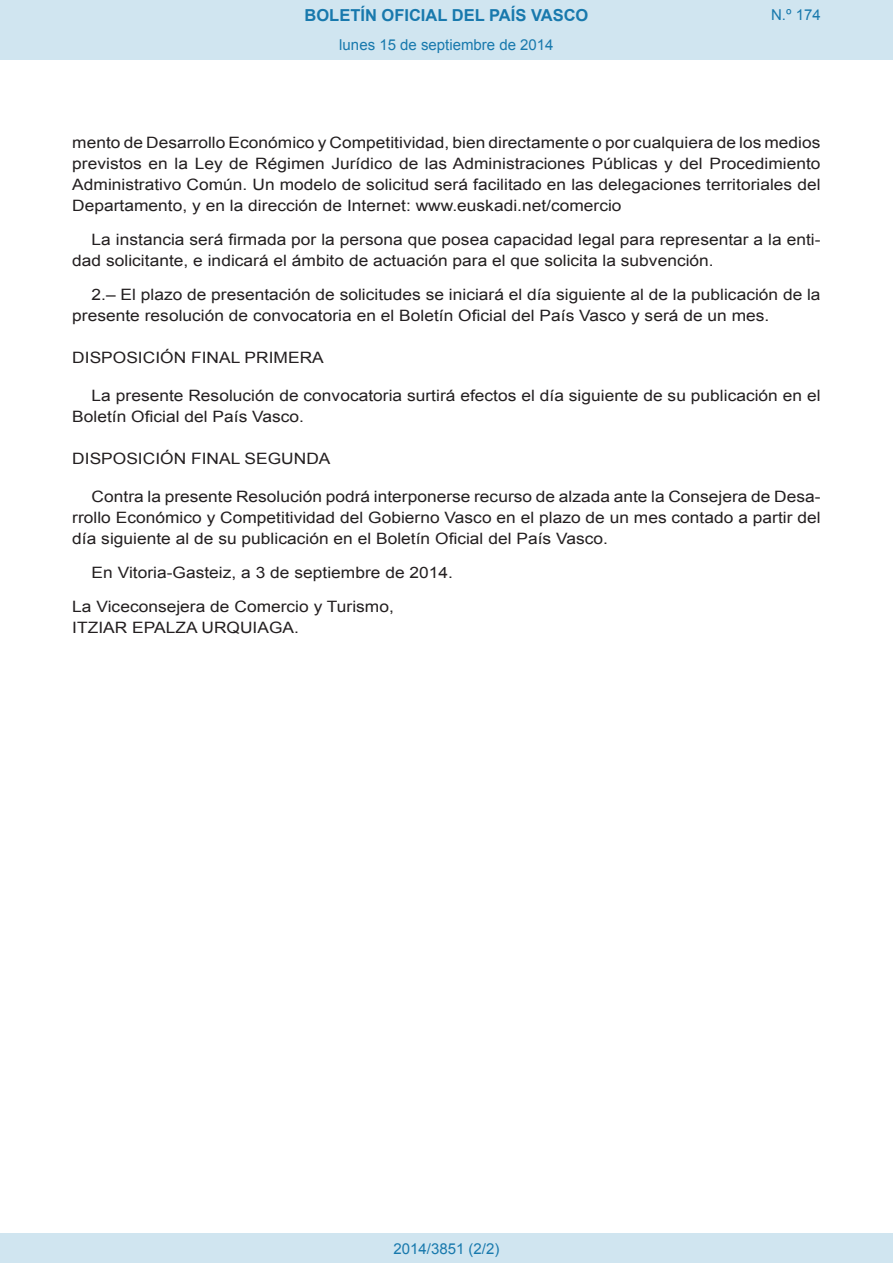
<style>
.page{position:relative;width:893px;height:1263px;background:#fff}
.page>*{position:absolute;margin:0;border:0;box-sizing:border-box;transform-origin:0 0}
.t1{font:700 16.5px "Arial";color:#1879ad}
.BOPVDetalle{font:15.6px/21px "Arial";color:#231f20;scale:1.11 1}
.BOPVDisposicion{font:15.6px "Arial";color:#231f20;scale:1.11 1}
.BOPVFirmaLugFec{font:15.6px "Arial";color:#231f20;scale:1.11 1}
.BOPVFirmaPuesto{font:15.6px "Arial";color:#231f20;scale:1.11 1}
.BOPVFirmaNombre{font:15.6px "Arial";color:#231f20;scale:1.11 1}
.Paginacion_Centro{font:15px "Arial";color:#1879ad}
</style>
<div class="page">
<div style="left:0;top:0;width:893px;height:60px;background:#d0e5f0"></div>
<div style="left:0;top:1233px;width:893px;height:30px;background:#d0e5f0"></div>
<p class="t1" style="left:305px;top:4px;width:285px">BOLETÍN OFICIAL DEL PAÍS VASCO</p>
<p class="Paginacion_Centro" style="left:339px;top:35px;width:216px">lunes 15 de septiembre de 2014</p>
<p class="Paginacion_Centro" style="left:771px;top:5px;width:51px">N.º 174</p>
<p class="BOPVDetalle" style="left:72px;top:132px;width:676px;text-align:justify">mento de Desarrollo Económico y Competitividad, bien directamente o por cualquiera de los medios previstos en la Ley de Régimen Jurídico de las Administraciones Públicas y del Procedimiento Administrativo Común. Un modelo de solicitud será facilitado en las delegaciones territoriales del Departamento, y en la dirección de Internet: www.euskadi.net/comercio</p>
<p class="BOPVDetalle" style="left:72px;top:229px;width:676px;text-indent:19px">La instancia será firmada por la persona que posea capacidad legal para representar a la enti&shy;dad solicitante, e indicará el ámbito de actuación para el que solicita la subvención.</p>
<p class="BOPVDetalle" style="left:72px;top:284px;width:676px;text-indent:19px">2.– El plazo de presentación de solicitudes se iniciará el día siguiente al de la publicación de la presente resolución de convocatoria en el Boletín Oficial del País Vasco y será de un mes.</p>
<p class="BOPVDisposicion" style="left:72px;top:347px;width:228px">DISPOSICIÓN FINAL PRIMERA</p>
<p class="BOPVDetalle" style="left:72px;top:385px;width:676px;text-indent:19px">La presente Resolución de convocatoria surtirá efectos el día siguiente de su publicación en el<br>Boletín Oficial del País Vasco.</p>
<p class="BOPVDisposicion" style="left:72px;top:448px;width:234px">DISPOSICIÓN FINAL SEGUNDA</p>
<p class="BOPVDetalle" style="left:72px;top:486px;width:676px;text-align:justify;text-indent:19px">Contra la presente Resolución podrá interponerse recurso de alzada ante la Consejera de Desa&shy;rrollo Económico y Competitividad del Gobierno Vasco en el plazo de un mes contado a partir del día siguiente al de su publicación en el Boletín Oficial del País Vasco.</p>
<p class="BOPVFirmaLugFec" style="left:92px;top:562px;width:327px">En Vitoria-Gasteiz, a 3 de septiembre de 2014.</p>
<p class="BOPVFirmaPuesto" style="left:72px;top:596px;width:291px">La Viceconsejera de Comercio y Turismo,</p>
<p class="BOPVFirmaNombre" style="left:72px;top:617px;width:206px">ITZIAR EPALZA URQUIAGA.</p>
<p class="Paginacion_Centro" style="left:393px;top:1238px;width:107px">2014/3851 (2/2)</p>
</div>
